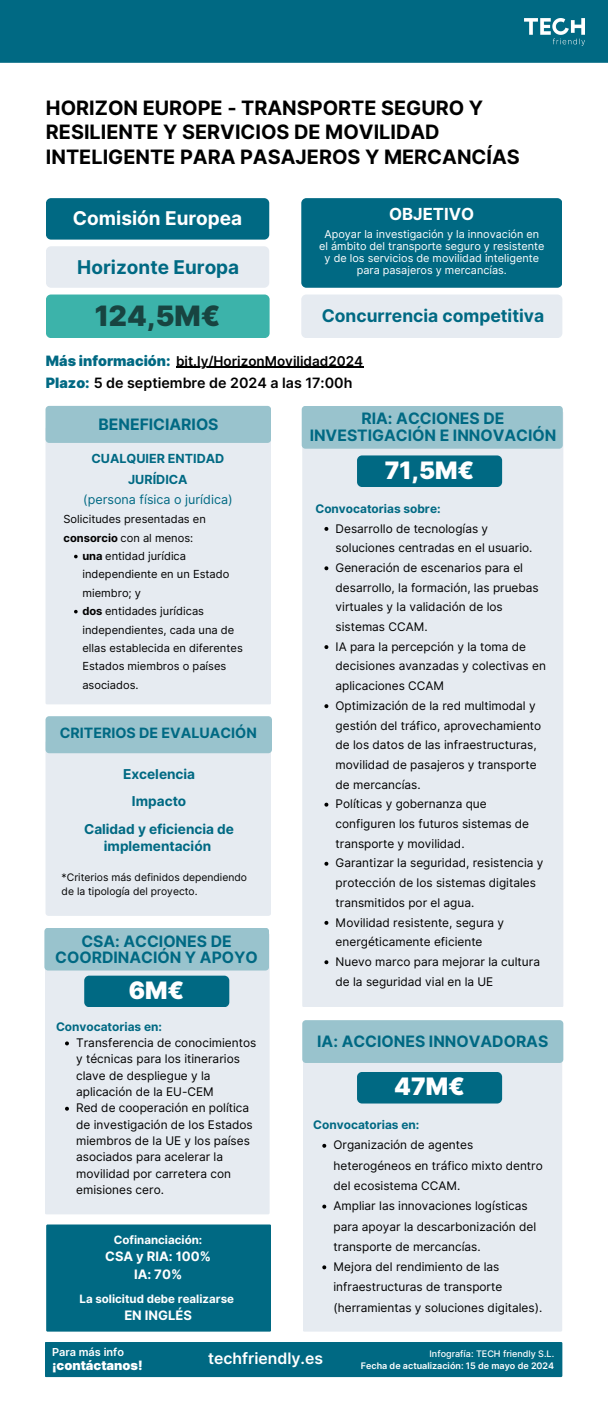
<style>
.page{position:relative;width:608px;height:1407px;background:#fff}
.page>*{position:absolute;margin:0;border:0;box-sizing:border-box;transform-origin:0 0}
.t1{font:900 28.05px "Inter";color:#184441}
.t2{font:900 24px "Inter";color:#fff}
.t3{font:700 19.8px/24.8px "Inter";color:#000}
.t4{font:700 18.98px "Inter";color:#fff}
.t5{font:700 18.98px "Inter";color:#006983}
.t6{font:700 17.48px "Inter";color:#006983}
.t7{font:700 16.65px "Inter";color:#fff}
.t8{font:600 15.75px "Inter";color:#fff}
.t9{font:700 15.67px/16.9px "Inter";color:#006983;text-align:center}
.t10{font:600 14.25px "Inter";color:#000}
.t11{font:700 14.17px "Inter";color:#006983}
.t12{font:700 13.65px/17.6px "Inter";color:#006983;text-align:center}
.t13{font:600 13.5px "Inter";color:#000}
.t14{font:700 12.98px "Inter";color:#fff}
.t15{font:900 12.83px "Inter";color:#fff}
.t16{font:700 12.52px/20.7px "Inter";color:#006983;text-align:center}
.t17{font:12.52px "Inter";color:#006983}
.t18{font:11.85px/19.6px "Inter";color:#000}
.t19{font:700 11.85px "Inter";color:#006983}
.t20{font:700 11.48px "Inter";color:#fff}
.t21{font:11.1px "Inter";color:#000}
.t22{font:600 10.95px "Inter";color:#fff}
.t23{font:10.88px/11.9px "Inter";color:#fff;text-align:center}
.t24{font:10.35px/13.2px "Inter";color:#000}
.t25{font:600 9px "Inter";color:#fff}
.t26{font:500 9px "Inter";color:#fff}
.s1{font-weight:900;font-size:14.25px;color:#006983}
.s2{font-weight:900;color:#006983}
.s3{font-weight:700}
</style>
<div class="page">
<div style="left:0;top:0;width:608px;height:63px;background:#006983"></div>
<div style="left:46px;top:198px;width:223px;height:41px;background:#006983;border-radius:5px"></div>
<div style="left:301px;top:198px;width:261px;height:90px;background:#006983;border-radius:5px"></div>
<div style="left:45px;top:427px;width:226px;height:277px;background:#e6ebf1"></div>
<div style="left:45px;top:406px;width:226px;height:37px;background:#99c3cd;border-radius:4px"></div>
<div style="left:46px;top:294px;width:223px;height:44px;background:#3cb3aa;border-radius:5px"></div>
<div style="left:45px;top:739px;width:226px;height:176px;background:#e6ebf1;border-radius:3px"></div>
<div style="left:45px;top:1341px;width:517px;height:35px;background:#006983"></div>
<img style="left:524px;top:18px;width:60px;height:28px">
<div style="left:45px;top:716px;width:227px;height:37px;background:#99c3cd;border-radius:4px"></div>
<svg style="left:74px;top:554px;width:4px;height:4px"></svg>
<svg style="left:74px;top:610px;width:4px;height:3px"></svg>
<div style="left:302px;top:411px;width:261px;height:596px;background:#e6ebf1"></div>
<div style="left:301px;top:406px;width:261px;height:42px;background:#99c3cd;border-radius:4px"></div>
<hr style="left:176px;top:367px;width:187px;height:1px;background:#000">
<svg style="left:324px;top:527px;width:4px;height:4px"></svg>
<svg style="left:324px;top:566px;width:4px;height:4px"></svg>
<svg style="left:324px;top:645px;width:4px;height:4px"></svg>
<svg style="left:324px;top:704px;width:4px;height:4px"></svg>
<svg style="left:324px;top:802px;width:4px;height:4px"></svg>
<svg style="left:324px;top:861px;width:4px;height:4px"></svg>
<svg style="left:324px;top:920px;width:4px;height:4px"></svg>
<svg style="left:324px;top:960px;width:4px;height:4px"></svg>
<div style="left:46px;top:246px;width:223px;height:42px;background:#e6ebf1;border-radius:5px"></div>
<div style="left:301px;top:294px;width:261px;height:44px;background:#e6ebf1;border-radius:5px"></div>
<div style="left:45px;top:933px;width:224px;height:281px;background:#e6ebf1"></div>
<div style="left:44px;top:927px;width:225px;height:43px;background:#99c3cd;border-radius:4px"></div>
<svg style="left:65px;top:1041px;width:4px;height:4px"></svg>
<svg style="left:65px;top:1106px;width:4px;height:4px"></svg>
<div style="left:303px;top:1025px;width:259px;height:306px;background:#e6ebf1"></div>
<div style="left:302px;top:1020px;width:261px;height:42px;background:#99c3cd;border-radius:4px"></div>
<svg style="left:322px;top:1143px;width:4px;height:4px"></svg>
<svg style="left:322px;top:1204px;width:4px;height:4px"></svg>
<svg style="left:322px;top:1265px;width:4px;height:4px"></svg>
<div style="left:46px;top:1224px;width:225px;height:107px;background:#006983"></div>
<div style="left:84px;top:975px;width:145px;height:32px;background:#006983;border-radius:5px"></div>
<div style="left:357px;top:1071px;width:145px;height:32px;background:#006983;border-radius:5px"></div>
<div style="left:357px;top:455px;width:145px;height:32px;background:#006983;border-radius:5px"></div>
<p class="t3" style="left:46px;top:95px;width:475px">HORIZON EUROPE - TRANSPORTE SEGURO Y<br>RESILIENTE Y SERVICIOS DE MOVILIDAD<br>INTELIGENTE PARA PASAJEROS Y MERCANCÍAS</p>
<h4 class="t4" style="left:73px;top:207px;width:171px">Comisión Europea</h4>
<h4 class="t7" style="left:389px;top:204px;width:86px">OBJETIVO</h4>
<h1 class="t23" style="left:319px;top:228px;width:227px">Apoyar la investigación y la innovación en el ámbito del transporte seguro y resistente y de los servicios de movilidad inteligente para pasajeros y mercancías.</h1>
<p class="t5" style="left:77px;top:255px;width:163px">Horizonte Europa</p>
<h3 class="t1" style="left:95px;top:298px;width:127px">124,5M€</h3>
<p class="t6" style="left:321px;top:305px;width:224px">Concurrencia competitiva</p>
<p class="t13" style="left:46px;top:352px;width:319px"><span class="s1">Más información:</span> bit.ly/HorizonMovilidad2024</p>
<p class="t10" style="left:46px;top:374px;width:308px"><span class="s2">Plazo:</span> 5 de septiembre de 2024 a las 17:00h</p>
<h5 class="t9" style="left:98px;top:416px;width:121px">BENEFICIARIOS</h5>
<p class="t9" style="left:309px;top:410px;width:248px">RIA: ACCIONES DE<br>INVESTIGACIÓN E INNOVACIÓN</p>
<p class="t16" style="left:91px;top:448px;width:134px">CUALQUIER ENTIDAD<br>JURÍDICA</p>
<p class="t17" style="left:83px;top:492px;width:151px">(persona física o jurídica)</p>
<p class="t21" style="left:63px;top:512px;width:144px">Solicitudes presentadas en</p>
<p class="t21" style="left:63px;top:531px;width:131px"><span class="s3">consorcio</span> con al menos:</p>
<p class="t21" style="left:82px;top:549px;width:105px"><span class="s3">una</span> entidad jurídica</p>
<p class="t21" style="left:82px;top:567px;width:148px">independiente en un Estado</p>
<p class="t21" style="left:82px;top:586px;width:60px">miembro; y</p>
<p class="t21" style="left:82px;top:604px;width:123px"><span class="s3">dos</span> entidades jurídicas</p>
<p class="t21" style="left:82px;top:622px;width:153px">independientes, cada una de</p>
<p class="t21" style="left:82px;top:641px;width:162px">ellas establecida en diferentes</p>
<p class="t21" style="left:82px;top:659px;width:145px">Estados miembros o países</p>
<p class="t21" style="left:82px;top:678px;width:58px">asociados.</p>
<h6 class="t11" style="left:60px;top:724px;width:198px">CRITERIOS DE EVALUACIÓN</h6>
<p class="t12" style="left:123px;top:764px;width:74px">Excelencia</p>
<p class="t12" style="left:132px;top:792px;width:56px">Impacto</p>
<p class="t12" style="left:84px;top:819px;width:151px">Calidad y eficiencia de implementación</p>
<p class="t24" style="left:62px;top:871px;width:187px">*Criterios más definidos dependiendo de la tipología del proyecto.</p>
<p class="t9" style="left:55px;top:932px;width:204px">CSA: ACCIONES DE<br>COORDINACIÓN Y APOYO</p>
<p class="t2" style="left:129px;top:976px;width:57px">6M€</p>
<p class="t19" style="left:56px;top:1019px;width:107px">Convocatorias en:</p>
<p class="t18" style="left:76px;top:1034px;width:182px;line-height:16.4px">Transferencia de conocimientos y técnicas para los itinerarios clave de despliegue y la aplicación de la EU-CEM</p>
<p class="t18" style="left:76px;top:1099px;width:178px;line-height:16.4px">Red de cooperación en política de investigación de los Estados miembros de la UE y los países asociados para acelerar la movilidad por carretera con emisiones cero.</p>
<p class="t20" style="left:114px;top:1232px;width:90px">Cofinanciación:</p>
<p class="t14" style="left:105px;top:1248px;width:107px">CSA y RIA: 100%</p>
<p class="t14" style="left:134px;top:1266px;width:50px">IA: 70%</p>
<p class="t20" style="left:79px;top:1291px;width:156px">La solicitud debe realizarse</p>
<p class="t14" style="left:124px;top:1307px;width:69px">EN INGLÉS</p>
<h6 class="t2" style="left:384px;top:456px;width:91px">71,5M€</h6>
<p class="t19" style="left:315px;top:501px;width:127px">Convocatorias sobre:</p>
<p class="t18" style="left:335px;top:518px;width:198px">Desarrollo de tecnologías y soluciones centradas en el usuario.</p>
<p class="t18" style="left:335px;top:558px;width:205px">Generación de escenarios para el desarrollo, la formación, las pruebas virtuales y la validación de los sistemas CCAM.</p>
<p class="t18" style="left:335px;top:636px;width:212px">IA para la percepción y la toma de decisiones avanzadas y colectivas en aplicaciones CCAM</p>
<p class="t18" style="left:335px;top:695px;width:207px">Optimización de la red multimodal y gestión del tráfico, aprovechamiento de los datos de las infraestructuras, movilidad de pasajeros y transporte de mercancías.</p>
<p class="t18" style="left:335px;top:794px;width:195px">Políticas y gobernanza que configuren los futuros sistemas de transporte y movilidad.</p>
<p class="t18" style="left:335px;top:853px;width:209px">Garantizar la seguridad, resistencia y protección de los sistemas digitales transmitidos por el agua.</p>
<h2 class="t18" style="left:335px;top:912px;width:170px">Movilidad resistente, segura y energéticamente eficiente</h2>
<p class="t18" style="left:335px;top:951px;width:206px">Nuevo marco para mejorar la cultura de la seguridad vial en la UE</p>
<p class="t9" style="left:317px;top:1032px;width:232px">IA: ACCIONES INNOVADORAS</p>
<p class="t2" style="left:394px;top:1071px;width:72px">47M€</p>
<p class="t19" style="left:313px;top:1117px;width:107px">Convocatorias en:</p>
<p class="t18" style="left:333px;top:1134px;width:211px;line-height:20.2px">Organización de agentes heterogéneos en tráfico mixto dentro del ecosistema CCAM.</p>
<h2 class="t18" style="left:333px;top:1195px;width:204px;line-height:20.2px">Ampliar las innovaciones logísticas para apoyar la descarbonización del transporte de mercancías.</h2>
<p class="t18" style="left:333px;top:1256px;width:210px;line-height:20.2px">Mejora del rendimiento de las infraestructuras de transporte (herramientas y soluciones digitales).</p>
<p class="t22" style="left:52px;top:1345px;width:73px">Para más info</p>
<p class="t15" style="left:52px;top:1356px;width:92px">¡contáctanos!</p>
<h2 class="t8" style="left:208px;top:1348px;width:116px">techfriendly.es</h2>
<p class="t26" style="left:429px;top:1348px;width:126px">Infografía: TECH friendly S.L.</p>
<p class="t25" style="left:361px;top:1360px;width:195px">Fecha de actualización: 15 de mayo de 2024</p>
</div>
